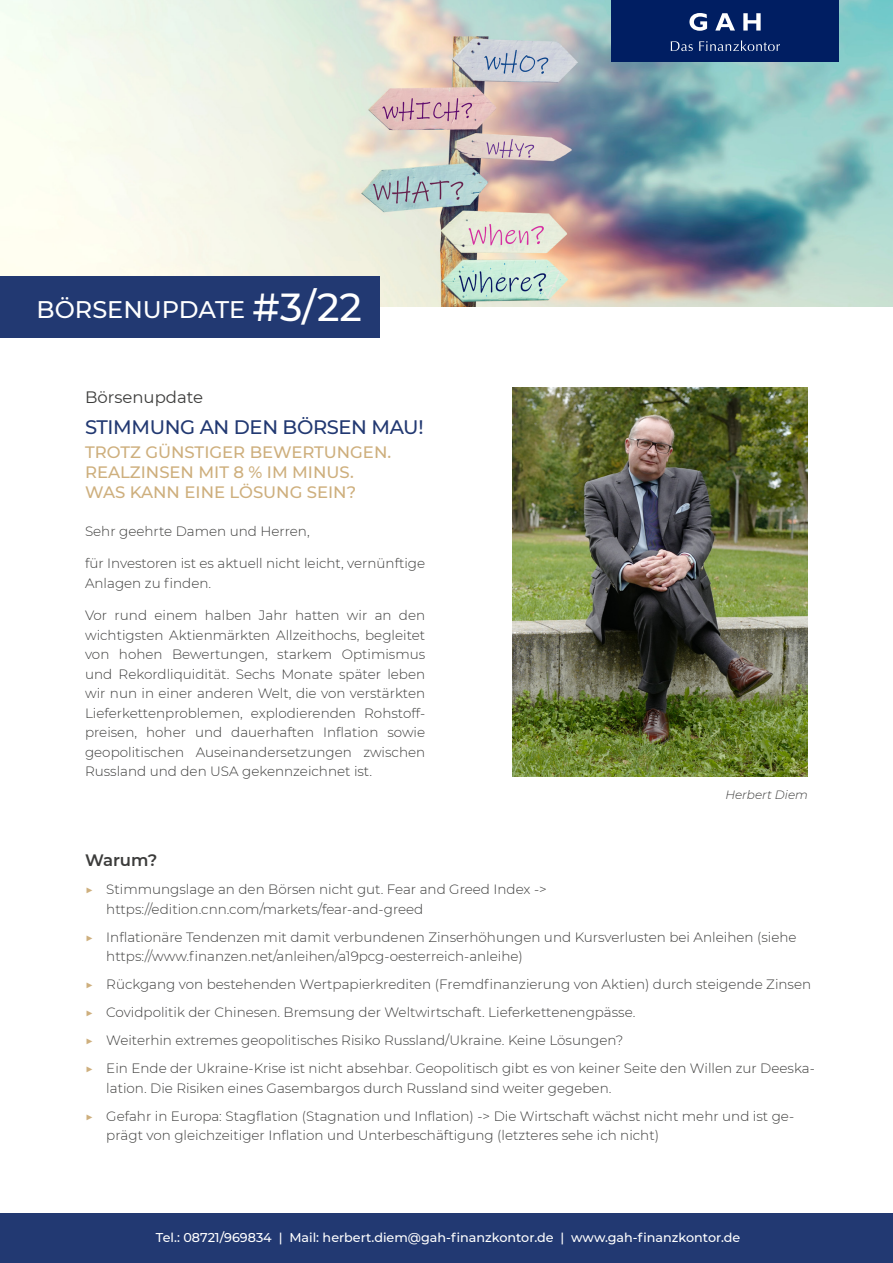
<style>
.page{position:relative;width:893px;height:1263px;background:#fff}
.page>*{position:absolute;margin:0;border:0;box-sizing:border-box;transform-origin:0 0}
.t1{font:500 24px "Montserrat";color:#fff}
.t2{font:500 19.5px "Montserrat";letter-spacing:-.02em;color:#223972}
.t3{font:500 16.5px/19.8px "Montserrat";color:#ceaf7d}
.t4{font:16.5px "Montserrat";color:#3c3c3b}
.t5{font:600 16.5px "Montserrat";color:#3c3c3b}
.t6{font:300 13.5px/19.5px "Montserrat";color:#3c3c3b}
.t7{font:500 12.75px "Montserrat";color:#fff}
.t8{font:italic 300 12px "Montserrat";color:#3c3c3b}
.s1{font-size:39px}
.s2{color:#ceaf7d}
</style>
<div class="page">
<img style="left:0;top:0;width:893px;height:307px">
<div style="left:611px;top:0;width:228px;height:62px;background:#001e62"></div>
<svg style="left:689px;top:13px;width:18px;height:18px"></svg>
<svg style="left:715px;top:13px;width:20px;height:18px"></svg>
<svg style="left:743px;top:13px;width:18px;height:18px"></svg>
<svg style="left:671px;top:41px;width:22px;height:10px"></svg>
<svg style="left:699px;top:40px;width:81px;height:11px"></svg>
<img style="left:513px;top:387px;width:295px;height:389px">
<div style="left:0;top:1214px;width:893px;height:49px;background:#223972"></div>
<div style="left:0;top:276px;width:379px;height:61px;background:#223972"></div>
<h1 class="t1" style="left:37px;top:292px;width:327px">BÖRSENUPDATE <span class="s1">#3/22</span></h1>
<p class="t4" style="left:85px;top:386px;width:120px">Börsenupdate</p>
<h2 class="t2" style="left:85px;top:414px;width:340px">STIMMUNG AN DEN BÖRSEN MAU!</h2>
<p class="t3" style="left:85px;top:442px;width:308px">TROTZ GÜNSTIGER BEWERTUNGEN.<br>REALZINSEN MIT 8 % IM MINUS.<br>WAS KANN EINE LÖSUNG SEIN?</p>
<p class="t6" style="left:85px;top:521px;width:226px">Sehr geehrte Damen und Herren,</p>
<p class="t6" style="left:85px;top:553px;width:342px">für Investoren ist es aktuell nicht leicht, vernünftige<br>Anlagen zu finden.</p>
<p class="t6" style="left:85px;top:605px;width:342px;text-align:justify">Vor rund einem halben Jahr hatten wir an den wichtigsten Aktienmärkten Allzeithochs, begleitet von hohen Bewertungen, starkem Optimismus und Rekordliquidität. Sechs Monate später leben wir nun in einer anderen Welt, die von verstärkten Lieferkettenproblemen, explodierenden Rohstoff&shy;preisen, hoher und dauerhaften Inflation sowie geopolitischen Auseinandersetzungen zwischen Russland und den USA gekennzeichnet ist.</p>
<p class="t8" style="left:725px;top:786px;width:84px">Herbert Diem</p>
<p class="t5" style="left:85px;top:848px;width:74px">Warum?</p>
<p class="t6" style="left:106px;top:879px;width:442px;text-indent:-21px"><span class="s2">▶</span> Stimmungslage an den Börsen nicht gut. Fear and Greed Index -&gt; https://edition.cnn.com/markets/fear-and-greed</p>
<p class="t6" style="left:106px;top:926px;width:692px;text-indent:-21px"><span class="s2">▶</span> Inflationäre Tendenzen mit damit verbundenen Zinserhöhungen und Kursverlusten bei Anleihen (siehe https://www.finanzen.net/anleihen/a19pcg-oesterreich-anleihe)</p>
<p class="t6" style="left:85px;top:970px;width:731px;line-height:28px"><span class="s2">▶</span> Rückgang von bestehenden Wertpapierkrediten (Fremdfinanzierung von Aktien) durch steigende Zinsen <span class="s2">▶</span> Covidpolitik der Chinesen. Bremsung der Weltwirtschaft. Lieferkettenengpässe.<br><span class="s2">▶</span> Weiterhin extremes geopolitisches Risiko Russland/Ukraine. Keine Lösungen?<br><span class="s2">▶</span> Ein Ende der Ukraine-Krise ist nicht absehbar. Geopolitisch gibt es von keiner Seite den Willen zur Deeska-</p>
<p class="t6" style="left:85px;top:1073px;width:711px;line-height:28px;text-indent:21px">lation. Die Risiken eines Gasembargos durch Russland sind weiter gegeben.<br><span class="s2">▶</span> Gefahr in Europa: Stagflation (Stagnation und Inflation) -&gt; Die Wirtschaft wächst nicht mehr und ist ge-</p>
<p class="t6" style="left:106px;top:1125px;width:554px">prägt von gleichzeitiger Inflation und Unterbeschäftigung (letzteres sehe ich nicht)</p>
<p class="t7" style="left:156px;top:1229px;width:586px">Tel.: 08721/969834 | Mail: herbert.diem@gah-finanzkontor.de | www.gah-finanzkontor.de</p>
</div>
